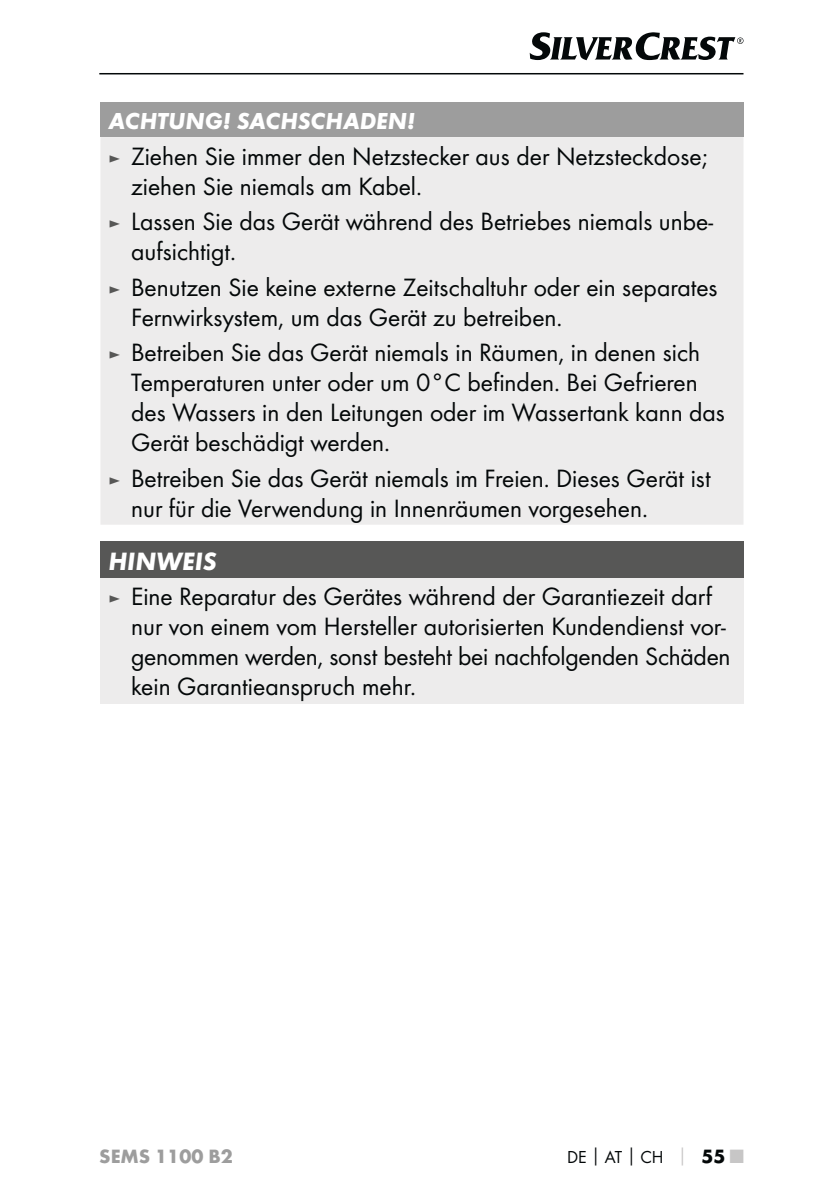
<style>
.page{position:relative;width:840px;height:1191px;background:#fff}
.page>*{position:absolute;margin:0;border:0;box-sizing:border-box;transform-origin:0 0}
.t1{font:26px/30px "Futura Boo";color:#040809}
.t2{font:italic 700 26px "Futura";color:#fff}
.t3{font:italic 700 24px "Futura";color:#fff}
.t4{font:700 20px "Futura";color:#9d9d9d}
.t5{font:18px "Futura Boo";color:#040809}
.s1{font-size:18px;color:#575756}
.s2{font-family:"Futura";font-weight:700}
.s3{font-family:"Futura";font-weight:700;color:#c7c6c6}
.s4{font-family:"Futura";font-weight:700;font-size:20px}
.s5{font-family:"Futura";font-weight:700;font-size:20px;color:#c7c6c6}
</style>
<div class="page">
<hr style="left:99px;top:73px;width:644px;height:1px;background:#040809">
<svg style="left:529px;top:32px;width:214px;height:28px"></svg>
<div style="left:100px;top:102px;width:643px;height:35px;background:#9d9d9d"></div>
<div style="left:100px;top:137px;width:643px;height:388px;background:#edecec"></div>
<div style="left:100px;top:541px;width:643px;height:37px;background:#575756"></div>
<div style="left:100px;top:578px;width:643px;height:125px;background:#edecec"></div>
<p class="t3" style="left:108px;top:113px;width:308px">ACHTUNG! SACHSCHADEN!</p>
<p class="t1" style="left:131px;top:142px;width:577px;text-indent:-23px"><span class="s1">►</span> Ziehen Sie immer den Netzstecker aus der Netzsteckdose; ziehen Sie niemals am Kabel.</p>
<p class="t1" style="left:131px;top:208px;width:583px;text-indent:-23px"><span class="s1">►</span> Lassen Sie das Gerät während des Betriebes niemals unbe&shy;aufsichtigt.</p>
<p class="t1" style="left:131px;top:273px;width:587px;text-indent:-23px"><span class="s1">►</span> Benutzen Sie keine externe Zeitschaltuhr oder ein separates<br>Fernwirksystem, um das Gerät zu betreiben.</p>
<p class="t1" style="left:131px;top:339px;width:595px;text-indent:-23px"><span class="s1">►</span> Betreiben Sie das Gerät niemals in Räumen, in denen sich Temperaturen unter oder um 0°C befinden. Bei Gefrieren des Wassers in den Leitungen oder im Wassertank kann das Gerät beschädigt werden.</p>
<p class="t1" style="left:131px;top:464px;width:580px;text-indent:-23px"><span class="s1">►</span> Betreiben Sie das Gerät niemals im Freien. Dieses Gerät ist nur für die Verwendung in Innenräumen vorgesehen.</p>
<p class="t2" style="left:108px;top:552px;width:110px">HINWEIS</p>
<p class="t1" style="left:131px;top:583px;width:600px;text-indent:-23px"><span class="s1">►</span> Eine Reparatur des Gerätes während der Garantiezeit darf nur von einem vom Hersteller autorisierten Kundendienst vor&shy;genommen werden, sonst besteht bei nachfolgenden Schäden kein Garantieanspruch mehr.</p>
<p class="t4" style="left:99px;top:1148px;width:135px">SEMS 1100 B2</p>
<p class="t5" style="left:567px;top:1148px;width:178px">DE<span class="s2">│</span>AT<span class="s2">│</span>CH <span class="s3">│</span> <span class="s4">55</span> <span class="s5">■</span></p>
</div>
